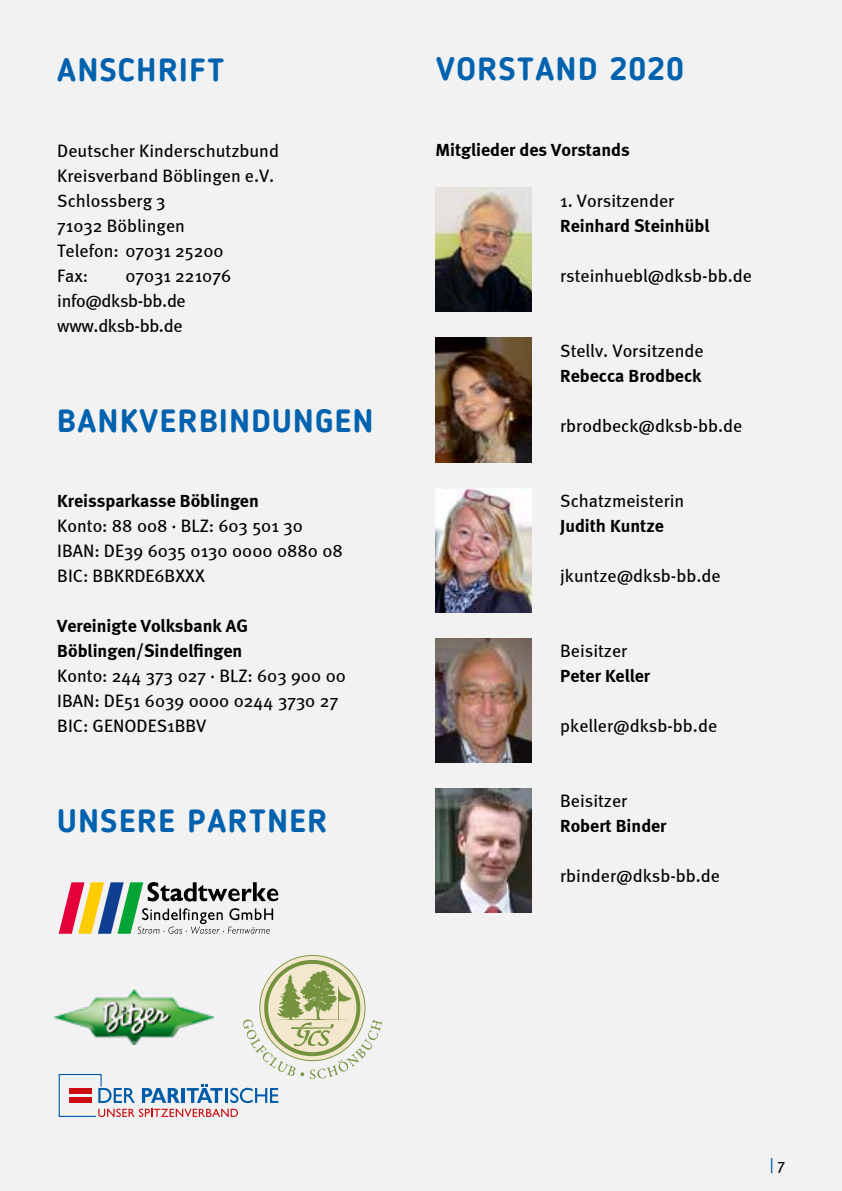
<style>
.page{position:relative;width:842px;height:1191px;background:#f2f2f2}
.page>*{position:absolute;margin:0;border:0;box-sizing:border-box;transform-origin:0 0}
.t1{font:700 32px "Blogger Sans";letter-spacing:.05em;color:#0062ae}
.t2{font:18px/25px "Meta";color:#000}
.t3{font:700 18px/25px "Meta";color:#000}
.t4{font:18px/25px "Meta Book Caps";color:#000}
.t5{font:18px/25px "Meta";letter-spacing:-.02em;color:#000}
.t6{font:16px "Meta";color:#0062ae}
.s1{font-family:"Meta"}
.s2{font-family:"Meta Book Caps"}
.s3{color:#000}
</style>
<div class="page">
<img style="left:436px;top:187px;width:96px;height:125px">
<img style="left:436px;top:337px;width:96px;height:125px">
<img style="left:436px;top:638px;width:96px;height:125px">
<img style="left:436px;top:788px;width:96px;height:125px">
<img style="left:436px;top:488px;width:96px;height:125px">
<svg style="left:59px;top:882px;width:219px;height:51px"></svg>
<svg style="left:59px;top:955px;width:323px;height:162px"></svg>
<h1 class="t1" style="left:57px;top:54px;width:168px">ANSCHRIFT</h1>
<p class="t2" style="left:57px;top:138px;width:223px">Deutscher Kinderschutzbund<br>Kreisverband Böblingen e.V.<br>Schlossberg 3<br>71032 Böblingen<br>Telefon: 07031 25200<br>Fax:</p>
<p class="t5" style="left:57px;top:263px;width:175px;text-indent:68px">07031 221076 info@dksb-bb.de www.dksb-bb.de</p>
<h1 class="t1" style="left:57px;top:405px;width:318px">BANKVERBINDUNGEN</h1>
<p class="t3" style="left:57px;top:488px;width:203px">Kreissparkasse Böblingen</p>
<p class="t4" style="left:57px;top:513px;width:287px"><span class="s1">Konto:</span> 88 008 <span class="s1">· BLZ:</span> 603 501 30<br><span class="s1">IBAN: DE</span>39 6035 0130 0000 0880 08</p>
<p class="t2" style="left:57px;top:563px;width:149px">BIC: BBKRDE<span class="s2">6</span>BXXX</p>
<p class="t3" style="left:57px;top:613px;width:192px">Vereinigte Volksbank AG<br>Böblingen/Sindelfingen</p>
<p class="t4" style="left:57px;top:663px;width:290px"><span class="s1">Konto:</span> 244 373 027 <span class="s1">· BLZ:</span> 603 900 00<br><span class="s1">IBAN: DE</span>51 6039 0000 0244 3730 27</p>
<p class="t2" style="left:57px;top:713px;width:151px">BIC: GENODES<span class="s2">1</span>BBV</p>
<h1 class="t1" style="left:57px;top:805px;width:271px">UNSERE PARTNER</h1>
<h1 class="t1" style="left:436px;top:53px;width:249px">VORSTAND 2020</h1>
<p class="t3" style="left:435px;top:137px;width:196px">Mitglieder des Vorstands</p>
<p class="t2" style="left:560px;top:188px;width:116px">1. Vorsitzender</p>
<p class="t3" style="left:560px;top:213px;width:151px">Reinhard Steinhübl</p>
<p class="t2" style="left:560px;top:263px;width:193px">rsteinhuebl@dksb-bb.de</p>
<p class="t2" style="left:560px;top:338px;width:145px">Stellv. Vorsitzende</p>
<p class="t3" style="left:560px;top:363px;width:143px">Rebecca Brodbeck</p>
<p class="t2" style="left:560px;top:413px;width:184px">rbrodbeck@dksb-bb.de</p>
<p class="t2" style="left:560px;top:488px;width:126px">Schatzmeisterin</p>
<p class="t3" style="left:560px;top:513px;width:105px">Judith Kuntze</p>
<p class="t2" style="left:560px;top:563px;width:162px">jkuntze@dksb-bb.de</p>
<p class="t2" style="left:560px;top:638px;width:69px">Beisitzer</p>
<p class="t3" style="left:560px;top:663px;width:91px">Peter Keller</p>
<p class="t2" style="left:560px;top:713px;width:158px">pkeller@dksb-bb.de</p>
<p class="t2" style="left:560px;top:788px;width:69px">Beisitzer</p>
<p class="t3" style="left:560px;top:813px;width:108px">Robert Binder</p>
<p class="t2" style="left:560px;top:863px;width:161px">rbinder@dksb-bb.de</p>
<p class="t6" style="left:770px;top:1154px;width:17px">| <span class="s3">7</span></p>
</div>
